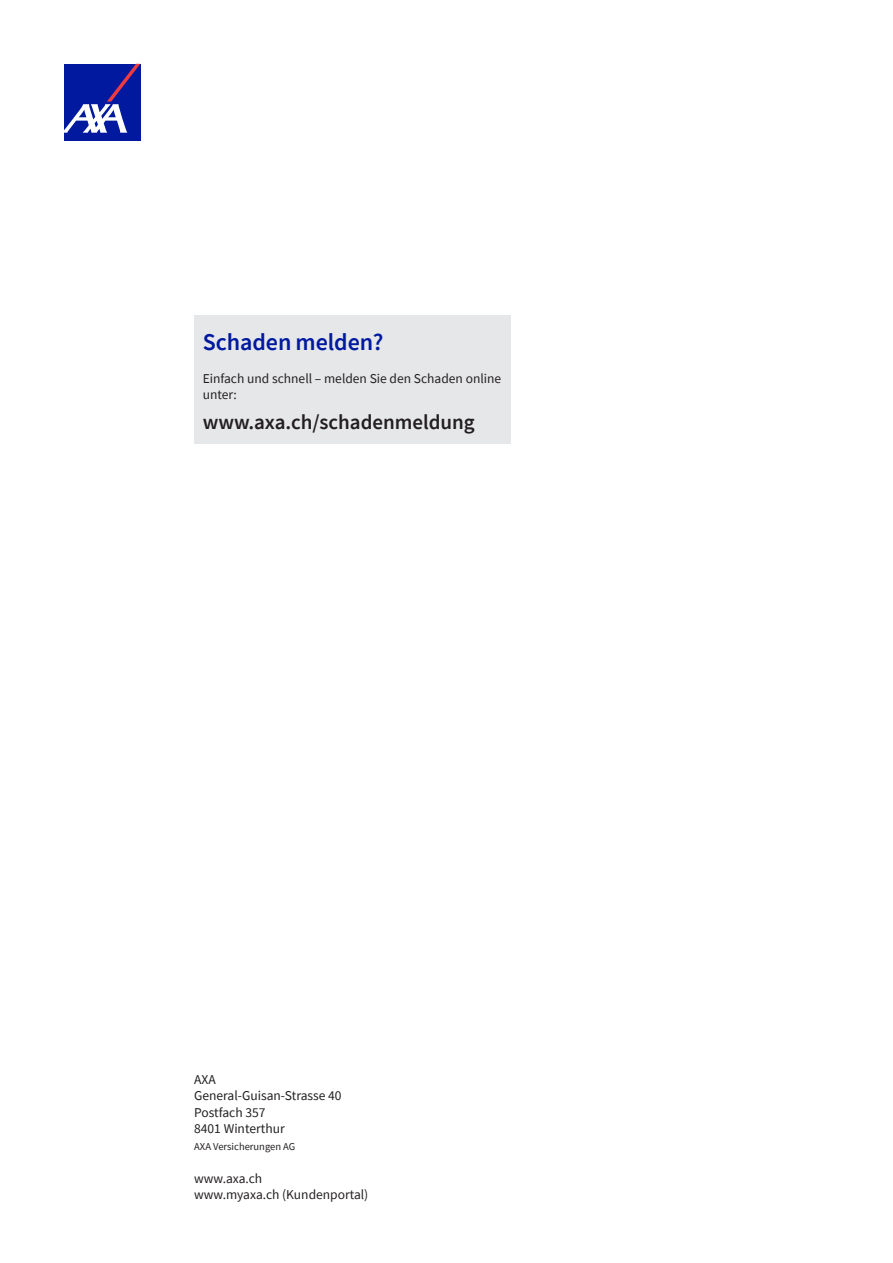
<style>
.page{position:relative;width:893px;height:1263px;background:#fff}
.page>*{position:absolute;margin:0;border:0;box-sizing:border-box;transform-origin:0 0}
.t1{font:600 24px "Source Sans Pro";color:#00199f}
.t2{font:600 21px "Source Sans Pro";color:#231f20}
.t3{font:13.5px/16.5px "Source Sans Pro";color:#231f20}
.t4{font:10.5px "Source Sans Pro";color:#231f20}
</style>
<div class="page">
<div style="left:194px;top:315px;width:316px;height:129px;background:#e6e7e9"></div>
<div style="left:64px;top:64px;width:76px;height:76px;background:#00199f"></div>
<svg style="left:64px;top:64px;width:76px;height:69px"></svg>
<h1 class="t1" style="left:203px;top:326px;width:182px">Schaden melden?</h1>
<p class="t3" style="left:203px;top:370px;width:300px">Einfach und schnell – melden Sie den Schaden online unter:</p>
<h2 class="t2" style="left:203px;top:408px;width:274px">www.axa.ch/schadenmeldung</h2>
<p class="t3" style="left:194px;top:1071px;width:149px">AXA<br>General-Guisan-Strasse 40<br>Postfach 357<br>8401 Winterthur</p>
<p class="t4" style="left:194px;top:1139px;width:103px">AXA Versicherungen AG</p>
<p class="t3" style="left:194px;top:1170px;width:176px">www.axa.ch<br>www.myaxa.ch (Kundenportal)</p>
</div>
